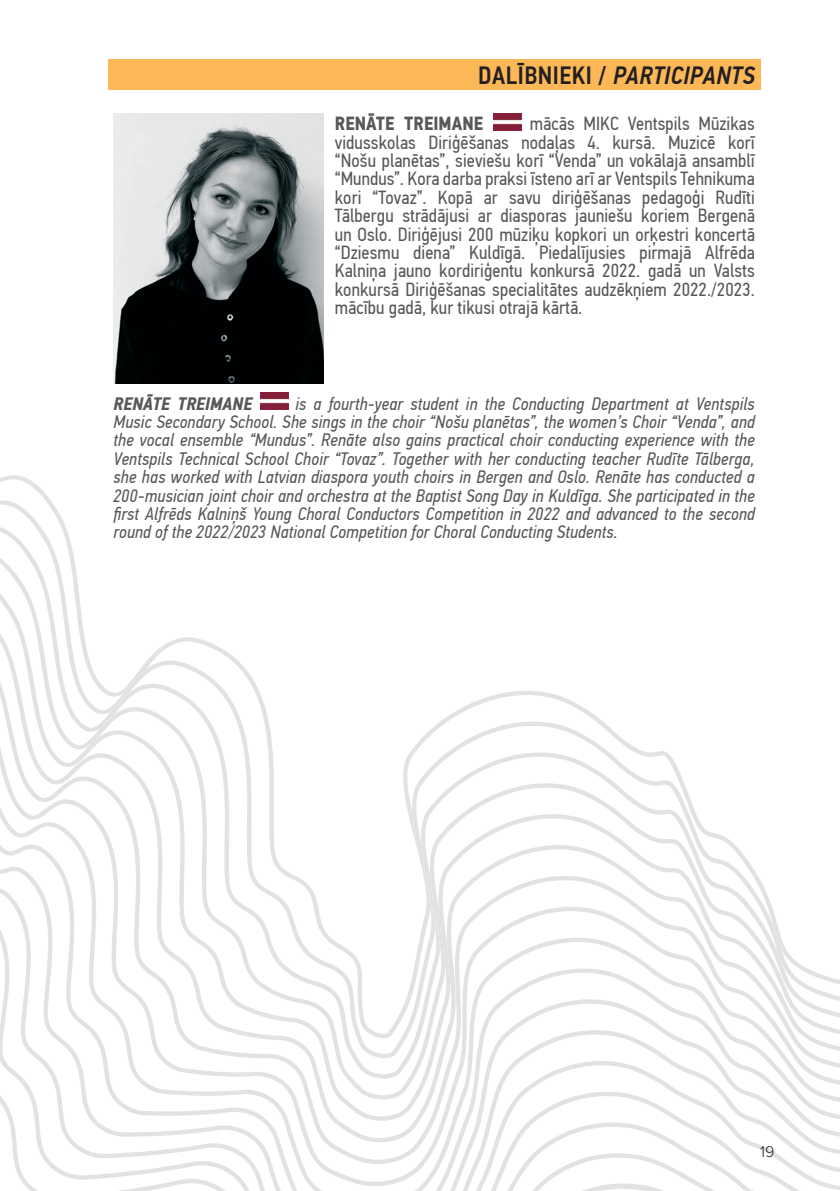
<style>
.page{position:relative;width:840px;height:1191px;background:#fff}
.page>*{position:absolute;margin:0;border:0;box-sizing:border-box;transform-origin:0 0}
.t1{font:italic 500 25px "PF Din Text Cond Pro";letter-spacing:.02em;color:#231f20}
.t2{font:19px/18.4px "PF Din Text Cond Pro";letter-spacing:.005em;color:#57585a;text-align:justify}
.t3{font:700 19px "PF Din Text Cond Pro";letter-spacing:.005em;color:#57585a}
.t4{font:italic 18px/18.4px "PF Din Text Cond Pro";letter-spacing:.01em;color:#57585a;text-align:justify}
.t5{font:italic 700 18px "PF Din Text Cond Pro";letter-spacing:.01em;color:#57585a}
.t6{font:300 16px "Proxima Nova";color:#231f20}
.s1{font-style:normal}
</style>
<div class="page">
<svg style="left:0;top:633px;width:254px;height:48px"></svg>
<svg style="left:0;top:681px;width:632px;height:65px"></svg>
<svg style="left:0;top:746px;width:693px;height:60px"></svg>
<svg style="left:0;top:806px;width:734px;height:38px"></svg>
<svg style="left:0;top:844px;width:751px;height:22px"></svg>
<svg style="left:0;top:866px;width:764px;height:22px"></svg>
<svg style="left:0;top:888px;width:778px;height:40px"></svg>
<svg style="left:0;top:928px;width:839px;height:263px"></svg>
<svg style="left:0;top:1091px;width:799px;height:100px"></svg>
<svg style="left:507px;top:1122px;width:246px;height:69px"></svg>
<img style="left:493px;top:113px;width:28px;height:17px">
<img style="left:113px;top:113px;width:210px;height:270px">
<img style="left:260px;top:393px;width:28px;height:16px">
<div style="left:108px;top:59px;width:652px;height:31px;background:#fcb857"></div>
<h1 class="t1" style="left:478px;top:60px;width:278px"><span class="s1">DALĪBNIEKI /</span> PARTICIPANTS</h1>
<p class="t3" style="left:334px;top:112px;width:150px">RENĀTE TREIMANE</p>
<p class="t2" style="left:334px;top:115px;width:421px;text-indent:195px">mācās MIKC Ventspils Mūzikas vidusskolas Diriģēšanas nodaļas 4. kursā. Muzicē korī “Nošu planētas”, sieviešu korī “Venda” un vokālajā ansamblī “Mundus”. Kora darba praksi īsteno arī ar Ventspils Tehnikuma kori “Tovaz”. Kopā ar savu diriģēšanas pedagoģi Rudīti Tālbergu strādājusi ar diasporas jauniešu koriem Bergenā un Oslo. Diriģējusi 200 mūziķu kopkori un orķestri koncertā “Dziesmu diena” Kuldīgā. Piedalījusies pirmajā Alfrēda Kalniņa jauno kordiriģentu konkursā 2022. gadā un Valsts konkursā Diriģēšanas specialitātes audzēkņiem 2022./2023. mācību gadā, kur tikusi otrajā kārtā.</p>
<p class="t5" style="left:113px;top:392px;width:140px">RENĀTE TREIMANE</p>
<p class="t4" style="left:113px;top:394px;width:642px;text-indent:182px">is a fourth-year student in the Conducting Department at Ventspils Music Secondary School. She sings in the choir “Nošu planētas”, the women’s Choir “Venda”, and the vocal ensemble “Mundus”. Renāte also gains practical choir conducting experience with the Ventspils Technical School Choir “Tovaz”. Together with her conducting teacher Rudīte Tālberga, she has worked with Latvian diaspora youth choirs in Bergen and Oslo. Renāte has conducted a 200-musician joint choir and orchestra at the Baptist Song Day in Kuldīga. She participated in the first Alfrēds Kalniņš Young Choral Conductors Competition in 2022 and advanced to the second round of the 2022/2023 National Competition for Choral Conducting Students.</p>
<p class="t6" style="left:759px;top:1142px;width:16px">19</p>
</div>
